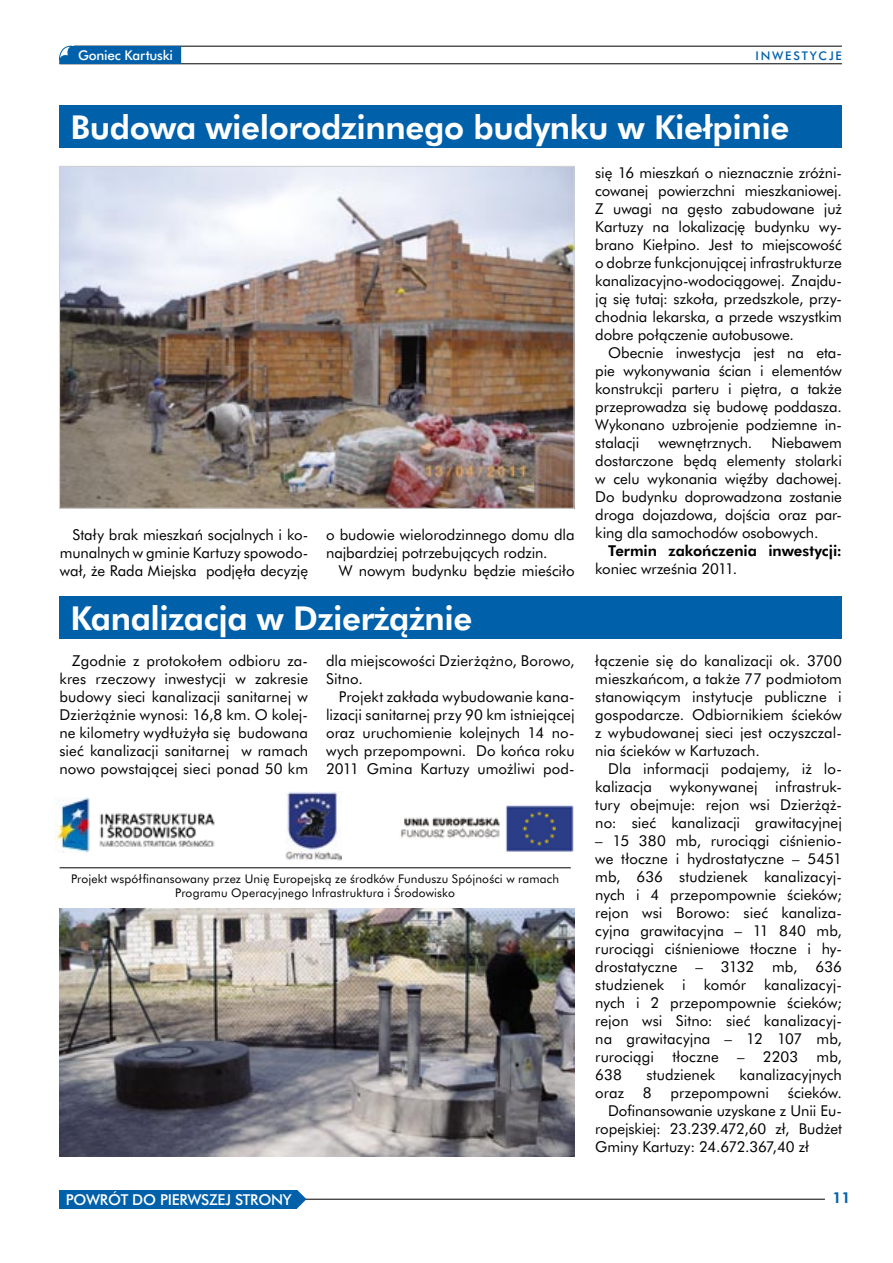
<style>
.page{position:relative;width:893px;height:1263px;background:#fff}
.page>*{position:absolute;margin:0;border:0;box-sizing:border-box;transform-origin:0 0}
.t1{font:800 33px "Futurum Ibis EE";letter-spacing:-.01em;color:#fff}
.t2{font:15px/18px "Futurum Ibis EE";letter-spacing:-.005em;color:#000;text-align:justify}
.t3{font:800 15px/18px "Futurum Ibis EE";letter-spacing:-.005em;color:#000}
.t4{font:500 15px "Futurum Ibis EE";letter-spacing:-.02em;color:#fff}
.t5{font:800 15px "Futurum Ibis EE";color:#0060a9}
.t6{font:500 13.5px "Futurum Ibis EE";letter-spacing:-.02em;color:#fff}
.t7{font:12px/14.4px "Futurum Ibis EE";letter-spacing:.015em;color:#000;text-align:center}
.t8{font:500 12px "Futurum Ibis EE";letter-spacing:.15em;color:#0060a9}
.s1{font-weight:400}
</style>
<div class="page">
<img style="left:61px;top:168px;width:512px;height:339px">
<div style="left:60px;top:106px;width:782px;height:42px;background:#0060a9"></div>
<div style="left:60px;top:597px;width:782px;height:42px;background:#0060a9"></div>
<img style="left:60px;top:909px;width:514px;height:248px">
<img style="left:401px;top:805px;width:173px;height:47px">
<img style="left:285px;top:791px;width:57px;height:70px">
<img style="left:99px;top:813px;width:116px;height:34px">
<img style="left:54px;top:797px;width:36px;height:55px">
<hr style="left:60px;top:867px;width:511px;height:1px;background:#000">
<hr style="left:300px;top:1199px;width:525px;height:1px;background:#000">
<hr style="left:60px;top:64px;width:782px;height:1px;background:#000">
<svg style="left:59px;top:54px;width:122px;height:10px"></svg>
<svg style="left:297px;top:1189px;width:9px;height:20px"></svg>
<svg style="left:60px;top:46px;width:782px;height:17px"></svg>
<div style="left:60px;top:1190px;width:237px;height:18px;background:#0060a9"></div>
<p class="t6" style="left:78px;top:47px;width:96px">Goniec Kartuski</p>
<p class="t8" style="left:755px;top:49px;width:88px">INWESTYCJE</p>
<p class="t1" style="left:71px;top:108px;width:720px">Budowa wielorodzinnego budynku w Kiełpinie</p>
<p class="t2" style="left:595px;top:163px;width:248px">się 16 mieszkań o nieznacznie zróżni&shy;cowanej powierzchni mieszkaniowej.<br>Z uwagi na gęsto zabudowane już Kartuzy na lokalizację budynku wy&shy;brano Kiełpino. Jest to miejscowość o dobrze funkcjonującej infrastrukturze kanalizacyjno-wodociągowej. Znajdu&shy;ją się tutaj: szkoła, przedszkole, przy&shy;chodnia lekarska, a przede wszystkim dobre połączenie autobusowe.</p>
<p class="t2" style="left:595px;top:343px;width:248px;text-indent:13px">Obecnie inwestycja jest na eta&shy;pie wykonywania ścian i elementów konstrukcji parteru i piętra, a także przeprowadza się budowę poddasza.<br>Wykonano uzbrojenie podziemne in&shy;stalacji</p>
<p class="t2" style="left:595px;top:433px;width:248px;text-indent:176px">Niebawem dostarczone będą elementy stolarki w celu wykonania więźby dachowej.<br>Do budynku doprowadzona zostanie droga dojazdowa, dojścia oraz par&shy;king dla samochodów osobowych.</p>
<p class="t3" style="left:595px;top:541px;width:248px;text-indent:13px">Termin zakończenia inwestycji: <span class="s1">koniec września 2011.</span></p>
<p class="t2" style="left:658px;top:433px;width:95px">wewnętrznych.</p>
<p class="t2" style="left:60px;top:525px;width:250px;text-indent:13px">Stały brak mieszkań socjalnych i ko&shy;munalnych w gminie Kartuzy spowodo&shy;wał, że Rada Miejska podjęła decyzję</p>
<p class="t2" style="left:326px;top:525px;width:250px">o budowie wielorodzinnego domu dla najbardziej potrzebujących rodzin.</p>
<p class="t2" style="left:339px;top:561px;width:237px">W nowym budynku będzie mieściło</p>
<p class="t1" style="left:71px;top:598px;width:403px">Kanalizacja w Dzierżążnie</p>
<p class="t2" style="left:60px;top:652px;width:250px;text-indent:13px">Zgodnie z protokołem odbioru za&shy;kres rzeczowy inwestycji w zakresie budowy sieci kanalizacji sanitarnej w Dzierżążnie wynosi: 16,8 km. O kolej&shy;ne kilometry wydłużyła się budowana sieć kanalizacji sanitarnej w ramach nowo powstającej sieci ponad 50 km</p>
<p class="t2" style="left:326px;top:652px;width:250px">dla miejscowości Dzierżążno, Borowo,<br>Sitno.</p>
<p class="t2" style="left:326px;top:688px;width:250px;text-indent:13px">Projekt zakłada wybudowanie kana&shy;lizacji sanitarnej przy 90 km istniejącej oraz uruchomienie kolejnych 14 no&shy;wych przepompowni. Do końca roku 2011 Gmina Kartuzy umożliwi pod-</p>
<p class="t7" style="left:71px;top:871px;width:490px">Projekt współfinansowany przez Unię Europejską ze środków Funduszu Spójności w ramach<br>Programu Operacyjnego Infrastruktura i Środowisko</p>
<p class="t4" style="left:66px;top:1190px;width:227px">POWRÓT DO PIERWSZEJ STRONY</p>
<p class="t2" style="left:595px;top:652px;width:248px">łączenie się do kanalizacji ok. 3700 mieszkańcom, a także 77 podmiotom stanowiącym instytucje publiczne i gospodarcze. Odbiornikiem ścieków z wybudowanej sieci jest oczyszczal&shy;nia ścieków w Kartuzach.</p>
<p class="t2" style="left:595px;top:760px;width:248px;text-indent:13px">Dla informacji podajemy, iż lo&shy;kalizacja wykonywanej infrastruk&shy;tury obejmuje: rejon wsi Dzierżąż&shy;no: sieć kanalizacji grawitacyjnej</p>
<p class="t2" style="left:595px;top:832px;width:248px">– 15 380 mb, rurociągi ciśnienio&shy;we tłoczne i hydrostatyczne – 5451 mb, 636 studzienek kanalizacyj&shy;nych i 4 przepompownie ścieków; rejon wsi Borowo: sieć kanaliza&shy;cyjna grawitacyjna – 11 840 mb, rurociągi ciśnieniowe tłoczne i hy&shy;drostatyczne – 3132 mb, 636 studzienek i komór kanalizacyj&shy;nych i 2 przepompownie ścieków; rejon wsi Sitno: sieć kanalizacyj&shy;na grawitacyjna – 12 107 mb, rurociągi tłoczne – 2203 mb, 638</p>
<p class="t2" style="left:595px;top:1066px;width:248px;text-indent:144px">kanalizacyjnych oraz 8 przepompowni</p>
<p class="t2" style="left:646px;top:1066px;width:70px">studzienek</p>
<p class="t2" style="left:788px;top:1084px;width:56px">ścieków.</p>
<p class="t2" style="left:608px;top:1102px;width:235px">Dofinansowanie uzyskane z Unii Eu-</p>
<p class="t2" style="left:595px;top:1120px;width:248px">ropejskiej: 23.239.472,60 zł, Budżet</p>
<p class="t2" style="left:595px;top:1138px;width:215px">Gminy Kartuzy: 24.672.367,40 zł</p>
<p class="t5" style="left:833px;top:1189px;width:20px">11</p>
</div>
